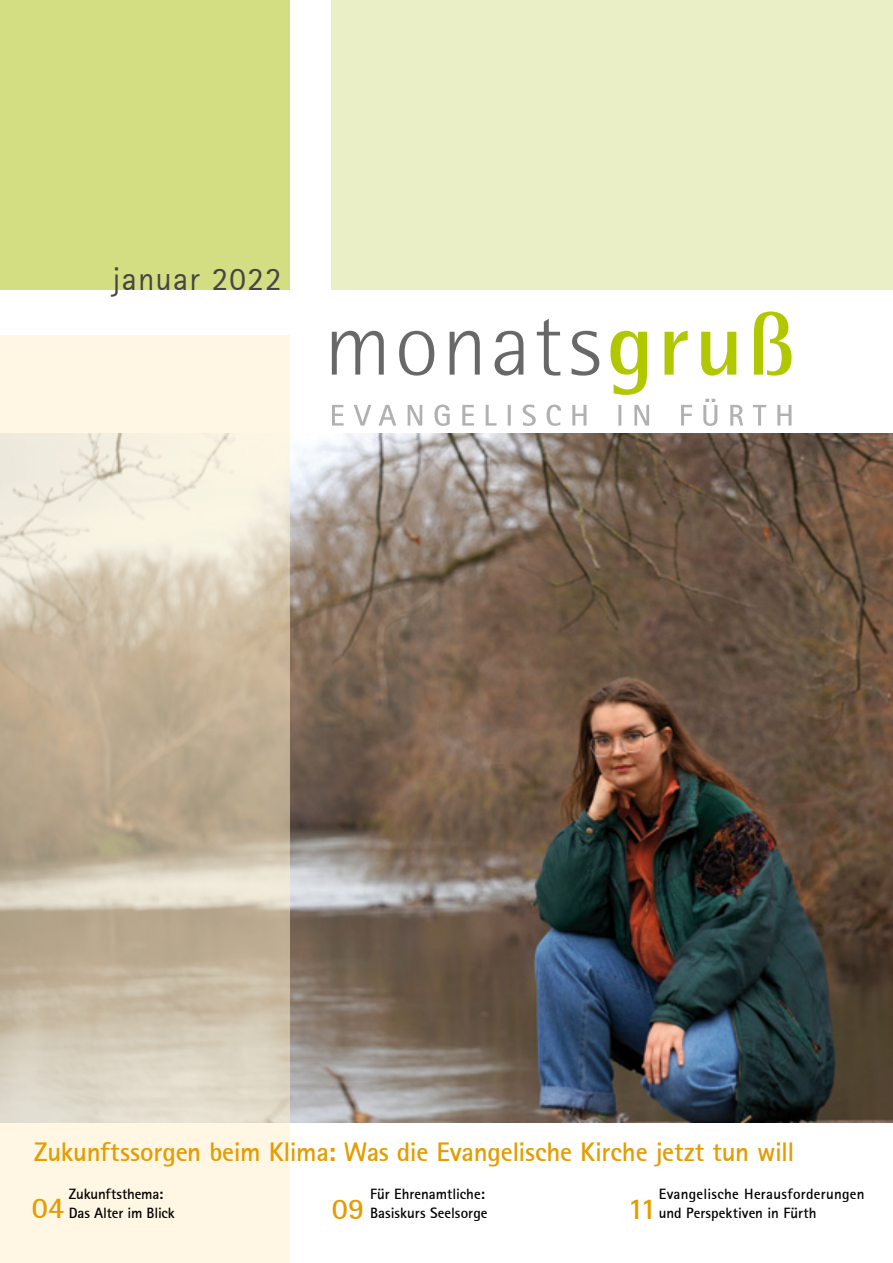
<style>
.page{position:relative;width:893px;height:1263px;background:#fff}
.page>*{position:absolute;margin:0;border:0;box-sizing:border-box;transform-origin:0 0}
.t1{font:33px "Rotis Sans Serif 55";letter-spacing:.035em;color:#454545}
.t2{font:30px "Rotis Sans Serif Bold 65";color:#e49c00}
.t3{font:27px "Rotis Sans Serif Bold 65";letter-spacing:-.01em;color:#e49c00}
.t4{font:15px/19.2px "Rotis Sans Serif Bold 65";color:#000}
</style>
<div class="page">
<div style="left:332px;top:0;width:561px;height:290px;background:#eaefc5"></div>
<div style="left:0;top:0;width:289px;height:290px;background:#d3de82"></div>
<img style="left:289px;top:434px;width:604px;height:689px">
<svg style="left:0;top:335px;width:289px;height:928px;background:#dcd1bc"></svg>
<svg style="left:332px;top:311px;width:459px;height:115px"></svg>
<h1 class="t1" style="left:113px;top:259px;width:171px">januar 2022</h1>
<h3 class="t3" style="left:34px;top:1135px;width:762px">Zukunftssorgen beim Klima: Was die Evangelische Kirche jetzt tun will</h3>
<p class="t4" style="left:370px;top:1184px;width:116px">Für Ehrenamtliche:</p>
<h2 class="t2" style="left:32px;top:1188px;width:34px">04</h2>
<p class="t4" style="left:370px;top:1203px;width:119px">Basiskurs Seelsorge</p>
<p class="t4" style="left:69px;top:1184px;width:108px">Zukunftsthema:<br>Das Alter im Blick</p>
<h2 class="t2" style="left:332px;top:1189px;width:34px">09</h2>
<h2 class="t2" style="left:628px;top:1190px;width:30px">11</h2>
<p class="t4" style="left:659px;top:1184px;width:207px">Evangelische Herausforderungen und Perspektiven in Fürth</p>
</div>
